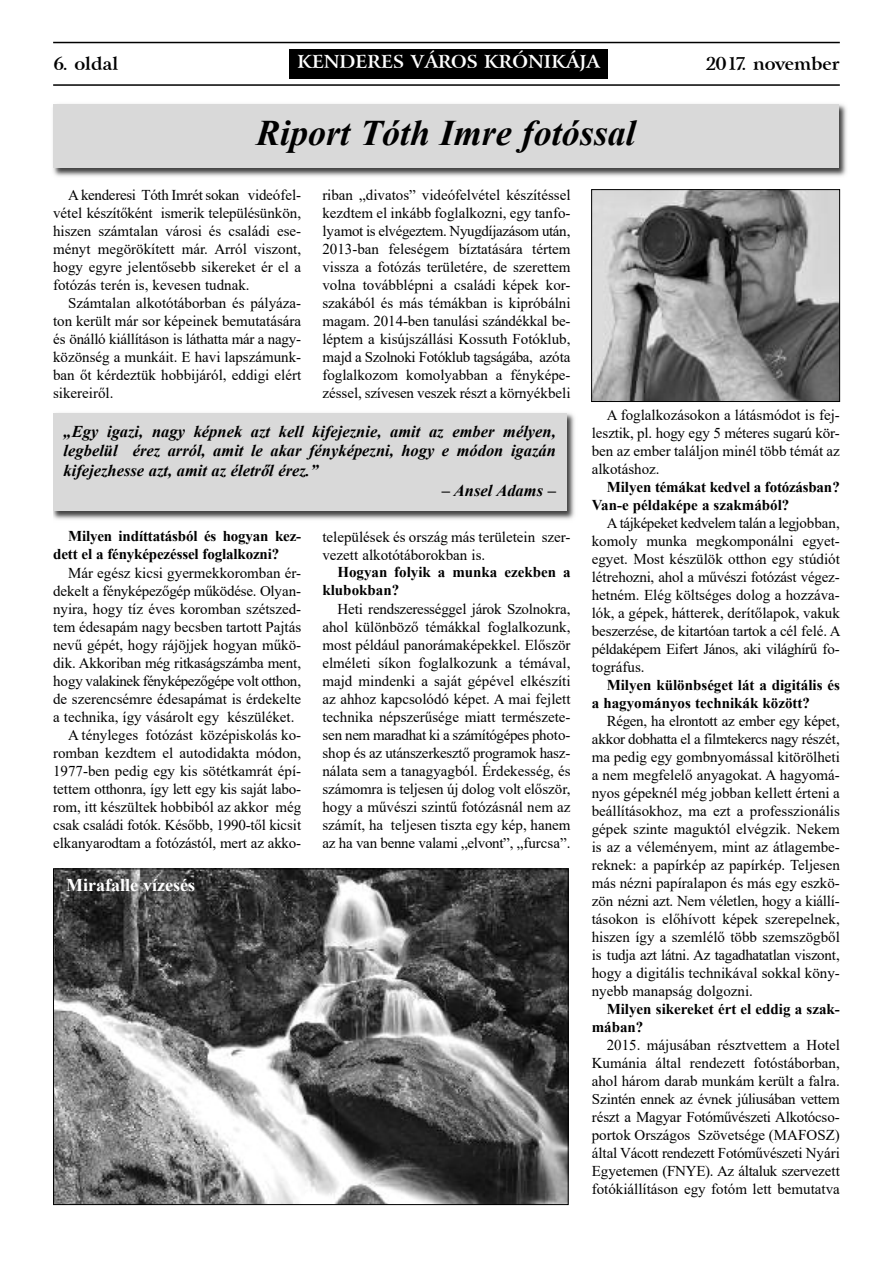
<style>
.page{position:relative;width:893px;height:1263px;background:#fff}
.page>*{position:absolute;margin:0;border:0;box-sizing:border-box;transform-origin:0 0}
.t1{font:italic 700 36px "Times New Roman";color:#000}
.t2{font:700 18px "Arrus.PFL";color:#fff}
.t3{font:700 18px "Arrus.PFL";color:#000}
.t4{font:700 18px "Times New Roman";color:#fff}
.t5{font:italic 700 16.5px/19.8px "Times New Roman";color:#000;text-align:justify}
.t6{font:15px/18px "Times New Roman";color:#000;text-align:justify}
.t7{font:700 15px/18px "Times New Roman";color:#000}
.t8{font:15px "Times New Roman";letter-spacing:-.03em;color:#000}
</style>
<div class="page">
<hr style="left:53px;top:42px;width:787px;height:1px;background:#000">
<hr style="left:53px;top:84px;width:787px;height:2px;background:#000">
<div style="left:289px;top:49px;width:319px;height:30px;background:#000"></div>
<img style="left:53px;top:104px;width:794px;height:73px">
<div style="left:53px;top:104px;width:786px;height:64px;background:#d9d9d9"></div>
<img style="left:593px;top:191px;width:245px;height:209px">
<div style="left:591px;top:189px;width:249px;height:213px;border:1px solid #000"></div>
<img style="left:55px;top:870px;width:512px;height:333px">
<img style="left:53px;top:413px;width:522px;height:107px">
<div style="left:53px;top:413px;width:513px;height:98px;background:#d9d9d9"></div>
<p class="t3" style="left:53px;top:52px;width:67px">6. oldal</p>
<p class="t2" style="left:297px;top:50px;width:304px">KENDERES VÁROS KRÓNIKÁJA</p>
<p class="t3" style="left:706px;top:52px;width:135px">2017. november</p>
<h1 class="t1" style="left:256px;top:112px;width:381px">Riport Tóth Imre fotóssal</h1>
<p class="t6" style="left:53px;top:186px;width:250px;text-indent:15px">A kenderesi Tóth Imrét sokan videófel&shy;vétel készítőként ismerik településünkön, hiszen számtalan városi és családi ese&shy;ményt megörökített már. Arról viszont, hogy egyre jelentősebb sikereket ér el a fotózás terén is, kevesen tudnak.</p>
<p class="t6" style="left:53px;top:294px;width:250px;text-indent:15px">Számtalan alkotótáborban és pályáza&shy;ton került már sor képeinek bemutatására és önálló kiállításon is láthatta már a nagy&shy;közönség a munkáit. E havi lapszámunk&shy;ban őt kérdeztük hobbijáról, eddigi elért sikereiről.</p>
<p class="t6" style="left:322px;top:186px;width:250px">riban „divatos” videófelvétel készítéssel kezdtem el inkább foglalkozni, egy tanfo&shy;lyamot is elvégeztem. Nyugdíjazásom után, 2013-ban feleségem bíztatására tértem vissza a fotózás területére, de szerettem volna továbblépni a családi képek kor&shy;szakából és más témákban is kipróbálni magam. 2014-ben tanulási szándékkal be&shy;léptem a kisújszállási Kossuth Fotóklub, majd a Szolnoki Fotóklub tagságába, azóta foglalkozom komolyabban a fényképe&shy;zéssel, szívesen veszek részt a környékbeli</p>
<p class="t5" style="left:64px;top:421px;width:494px">„Egy igazi, nagy képnek azt kell kifejeznie, amit az ember mélyen, legbelül érez arról, amit le akar fényképezni, hogy e módon igazán kifejezhesse azt, amit az életről érez.”</p>
<p class="t5" style="left:442px;top:480px;width:116px">– Ansel Adams –</p>
<p class="t7" style="left:53px;top:527px;width:250px;text-indent:15px">Milyen indíttatásból és hogyan kez&shy;dett el a fényképezéssel foglalkozni?</p>
<p class="t6" style="left:68px;top:564px;width:235px">Már egész kicsi gyermekkoromban ér-</p>
<p class="t6" style="left:53px;top:582px;width:250px">dekelt a fényképezőgép működése. Olyan-</p>
<p class="t6" style="left:53px;top:600px;width:250px">nyira, hogy tíz éves koromban szétszed-</p>
<p class="t6" style="left:53px;top:618px;width:250px">tem édesapám nagy becsben tartott Pajtás</p>
<p class="t6" style="left:53px;top:636px;width:250px">nevű gépét, hogy rájöjjek hogyan műkö-</p>
<p class="t6" style="left:53px;top:654px;width:250px">dik. Akkoriban még ritkaságszámba ment,</p>
<p class="t8" style="left:53px;top:672px;width:250px">hogy valakinek fényképezőgépe volt otthon,</p>
<p class="t6" style="left:53px;top:690px;width:250px">de szerencsémre édesapámat is érdekelte</p>
<p class="t6" style="left:53px;top:708px;width:243px">a technika, így vásárolt egy készüléket.</p>
<p class="t6" style="left:68px;top:726px;width:235px">A tényleges fotózást középiskolás ko-</p>
<p class="t6" style="left:53px;top:744px;width:250px">romban kezdtem el autodidakta módon,</p>
<p class="t6" style="left:53px;top:762px;width:250px">1977-ben pedig egy kis sötétkamrát épí-</p>
<p class="t6" style="left:53px;top:780px;width:250px">tettem otthonra, így lett egy kis saját labo-</p>
<p class="t6" style="left:53px;top:798px;width:250px">rom, itt készültek hobbiból az akkor még</p>
<p class="t6" style="left:53px;top:816px;width:250px">csak családi fotók. Később, 1990-től kicsit</p>
<p class="t6" style="left:53px;top:834px;width:250px">elkanyarodtam a fotózástól, mert az akko-</p>
<p class="t4" style="left:66px;top:875px;width:130px">Mirafalle vízesés</p>
<p class="t6" style="left:322px;top:528px;width:250px">települések és ország más területein szer&shy;vezett alkotótáborokban is.</p>
<p class="t7" style="left:322px;top:563px;width:250px;text-indent:15px">Hogyan folyik a munka ezekben a klubokban?</p>
<p class="t6" style="left:322px;top:600px;width:250px;text-indent:15px">Heti rendszerességgel járok Szolnokra, ahol különböző témákkal foglalkozunk, most például panorámaképekkel. Először elméleti síkon foglalkozunk a témával, majd mindenki a saját gépével elkészíti az ahhoz kapcsolódó képet. A mai fejlett technika népszerűsége miatt természete&shy;sen nem maradhat ki a számítógépes photo&shy;shop és az utánszerkesztő programok hasz&shy;nálata sem a tanagyagból. Érdekesség, és számomra is teljesen új dolog volt először, hogy a művészi szintű fotózásnál nem az számít, ha teljesen tiszta egy kép, hanem az ha van benne valami „elvont”, „furcsa”.</p>
<p class="t6" style="left:592px;top:406px;width:250px;text-indent:15px">A foglalkozásokon a látásmódot is fej&shy;lesztik, pl. hogy egy 5 méteres sugarú kör&shy;ben az ember találjon minél több témát az alkotáshoz.</p>
<p class="t7" style="left:592px;top:477px;width:250px;text-indent:15px">Milyen témákat kedvel a fotózásban?<br>Van-e példaképe a szakmából?</p>
<p class="t6" style="left:592px;top:514px;width:250px;text-indent:15px">A tájképeket kedvelem talán a legjobban, komoly munka megkomponálni egyet&shy;egyet. Most készülök otthon egy stúdiót létrehozni, ahol a művészi fotózást végez&shy;hetném. Elég költséges dolog a hozzáva&shy;lók, a gépek, hátterek, derítőlapok, vakuk beszerzése, de kitartóan tartok a cél felé. A példaképem Eifert János, aki világhírű fo&shy;tográfus.</p>
<p class="t7" style="left:592px;top:675px;width:250px;text-indent:15px">Milyen különbséget lát a digitális és a hagyományos technikák között?</p>
<p class="t6" style="left:592px;top:712px;width:250px;text-indent:15px">Régen, ha elrontott az ember egy képet, akkor dobhatta el a filmtekercs nagy részét, ma pedig egy gombnyomással kitörölheti a nem megfelelő anyagokat. A hagyomá&shy;nyos gépeknél még jobban kellett érteni a beállításokhoz, ma ezt a professzionális gépek szinte maguktól elvégzik. Nekem is az a véleményem, mint az átlagembe&shy;reknek: a papírkép az papírkép. Teljesen más nézni papíralapon és más egy eszkö&shy;zön nézni azt. Nem véletlen, hogy a kiállí&shy;tásokon is előhívott képek szerepelnek, hiszen így a szemlélő több szemszögből is tudja azt látni. Az tagadhatatlan viszont, hogy a digitális technikával sokkal köny&shy;nyebb manapság dolgozni.</p>
<p class="t7" style="left:592px;top:999px;width:250px;text-indent:15px">Milyen sikereket ért el eddig a szak&shy;mában?</p>
<p class="t6" style="left:592px;top:1036px;width:250px;text-indent:15px">2015. májusában résztvettem a Hotel Kumánia által rendezett fotóstáborban, ahol három darab munkám került a falra.<br>Szintén ennek az évnek júliusában vettem részt a Magyar Fotóművészeti Alkotócso&shy;portok Országos Szövetsége (MAFOSZ) által Vácott rendezett Fotóművészeti Nyári Egyetemen (FNYE). Az általuk szervezett fotókiállításon egy fotóm lett bemutatva</p>
</div>
